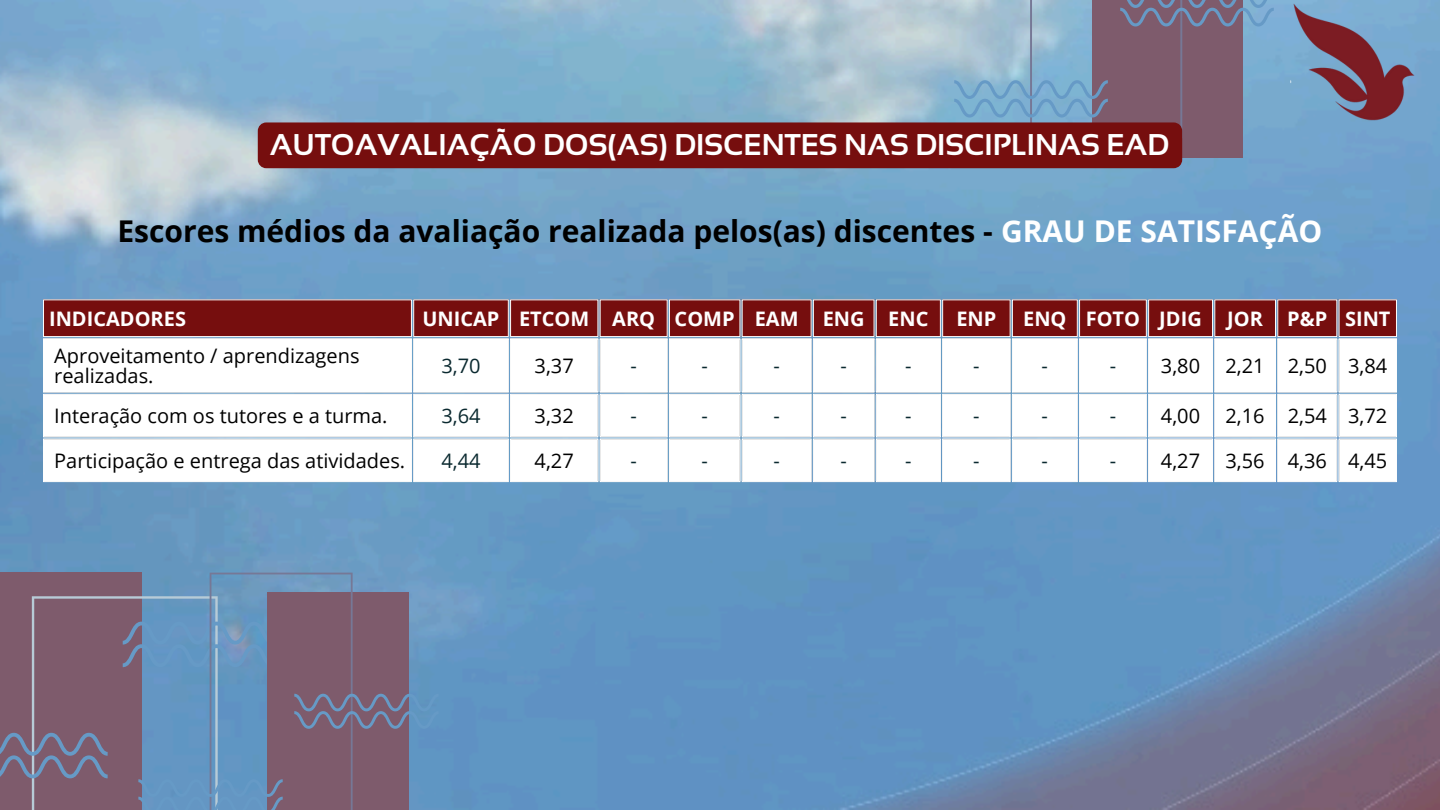
<style>
.page{position:relative;width:1440px;height:810px;background:#fff}
.page>*{position:absolute;margin:0;border:0;box-sizing:border-box;transform-origin:0 0}
.t1{font:700 30px "Open Sans";color:#000}
.t2{font:700 30px "Sansation";color:#fff}
.t3{font:20px "Open Sans";color:#000}
.t4{font:700 20px "Open Sans";color:#fff}
.t5{font:20px "Open Sans";color:#0a292f}
.s1{color:#fff}
</style>
<div class="page">
<img style="left:0;top:0;width:1440px;height:810px">
<svg style="left:0;top:573px;width:438px;height:237px"></svg>
<img style="left:1289px;top:0;width:132px;height:122px">
<svg style="left:258px;top:0;width:1016px;height:168px"></svg>
<svg style="left:43px;top:299px;width:1354px;height:183px"></svg>
<p class="t2" style="left:270px;top:128px;width:901px">AUTOAVALIAÇÃO DOS(AS) DISCENTES NAS DISCIPLINAS EAD</p>
<h1 class="t1" style="left:117px;top:210px;width:1206px">Escores médios da avaliação realizada pelos(as) discentes - <span class="s1">GRAU DE SATISFAÇÃO</span></h1>
<p class="t4" style="left:49px;top:304px;width:138px">INDICADORES</p>
<p class="t4" style="left:422px;top:304px;width:79px">UNICAP</p>
<p class="t4" style="left:519px;top:304px;width:72px">ETCOM</p>
<p class="t4" style="left:612px;top:304px;width:44px">ARQ</p>
<p class="t4" style="left:675px;top:304px;width:62px">COMP</p>
<p class="t4" style="left:755px;top:304px;width:45px">EAM</p>
<p class="t4" style="left:823px;top:304px;width:43px">ENG</p>
<p class="t4" style="left:888px;top:304px;width:42px">ENC</p>
<p class="t4" style="left:956px;top:304px;width:41px">ENP</p>
<p class="t4" style="left:1023px;top:304px;width:45px">ENQ</p>
<p class="t4" style="left:1086px;top:304px;width:56px">FOTO</p>
<p class="t4" style="left:1159px;top:304px;width:44px">JDIG</p>
<p class="t4" style="left:1227px;top:304px;width:37px">JOR</p>
<p class="t4" style="left:1287px;top:304px;width:42px">P&amp;P</p>
<p class="t4" style="left:1345px;top:304px;width:47px">SINT</p>
<p class="t3" style="left:54px;top:342px;width:307px">Aproveitamento / aprendizagens</p>
<p class="t3" style="left:54px;top:361px;width:101px">realizadas.</p>
<p class="t5" style="left:441px;top:352px;width:41px">3,70</p>
<p class="t3" style="left:535px;top:352px;width:41px">3,37</p>
<p class="t5" style="left:630px;top:352px;width:8px">-</p>
<p class="t5" style="left:701px;top:352px;width:8px">-</p>
<p class="t5" style="left:773px;top:352px;width:8px">-</p>
<p class="t5" style="left:841px;top:352px;width:8px">-</p>
<p class="t5" style="left:905px;top:352px;width:8px">-</p>
<p class="t5" style="left:973px;top:352px;width:8px">-</p>
<p class="t5" style="left:1042px;top:352px;width:8px">-</p>
<p class="t5" style="left:1110px;top:352px;width:8px">-</p>
<p class="t3" style="left:1161px;top:352px;width:41px">3,80</p>
<p class="t3" style="left:1226px;top:352px;width:41px">2,21</p>
<p class="t3" style="left:1288px;top:352px;width:41px">2,50</p>
<p class="t3" style="left:1348px;top:352px;width:41px">3,84</p>
<p class="t3" style="left:54px;top:402px;width:335px">Interação com os tutores e a turma.</p>
<p class="t5" style="left:441px;top:402px;width:41px">3,64</p>
<p class="t3" style="left:535px;top:402px;width:41px">3,32</p>
<p class="t5" style="left:630px;top:402px;width:8px">-</p>
<p class="t5" style="left:701px;top:402px;width:8px">-</p>
<p class="t5" style="left:773px;top:402px;width:8px">-</p>
<p class="t5" style="left:841px;top:402px;width:8px">-</p>
<p class="t5" style="left:905px;top:402px;width:8px">-</p>
<p class="t5" style="left:973px;top:402px;width:8px">-</p>
<p class="t5" style="left:1042px;top:402px;width:8px">-</p>
<p class="t5" style="left:1110px;top:402px;width:8px">-</p>
<p class="t3" style="left:1161px;top:402px;width:41px">4,00</p>
<p class="t3" style="left:1226px;top:402px;width:41px">2,16</p>
<p class="t3" style="left:1288px;top:402px;width:41px">2,54</p>
<p class="t3" style="left:1348px;top:402px;width:41px">3,72</p>
<p class="t3" style="left:54px;top:447px;width:352px">Participação e entrega das atividades.</p>
<p class="t5" style="left:441px;top:447px;width:41px">4,44</p>
<p class="t3" style="left:535px;top:447px;width:41px">4,27</p>
<p class="t5" style="left:630px;top:447px;width:8px">-</p>
<p class="t5" style="left:701px;top:447px;width:8px">-</p>
<p class="t5" style="left:773px;top:447px;width:8px">-</p>
<p class="t5" style="left:841px;top:447px;width:8px">-</p>
<p class="t5" style="left:905px;top:447px;width:8px">-</p>
<p class="t5" style="left:973px;top:447px;width:8px">-</p>
<p class="t5" style="left:1042px;top:447px;width:8px">-</p>
<p class="t5" style="left:1110px;top:447px;width:8px">-</p>
<p class="t3" style="left:1161px;top:447px;width:41px">4,27</p>
<p class="t3" style="left:1226px;top:447px;width:41px">3,56</p>
<p class="t3" style="left:1288px;top:447px;width:41px">4,36</p>
<p class="t3" style="left:1348px;top:447px;width:41px">4,45</p>
</div>
